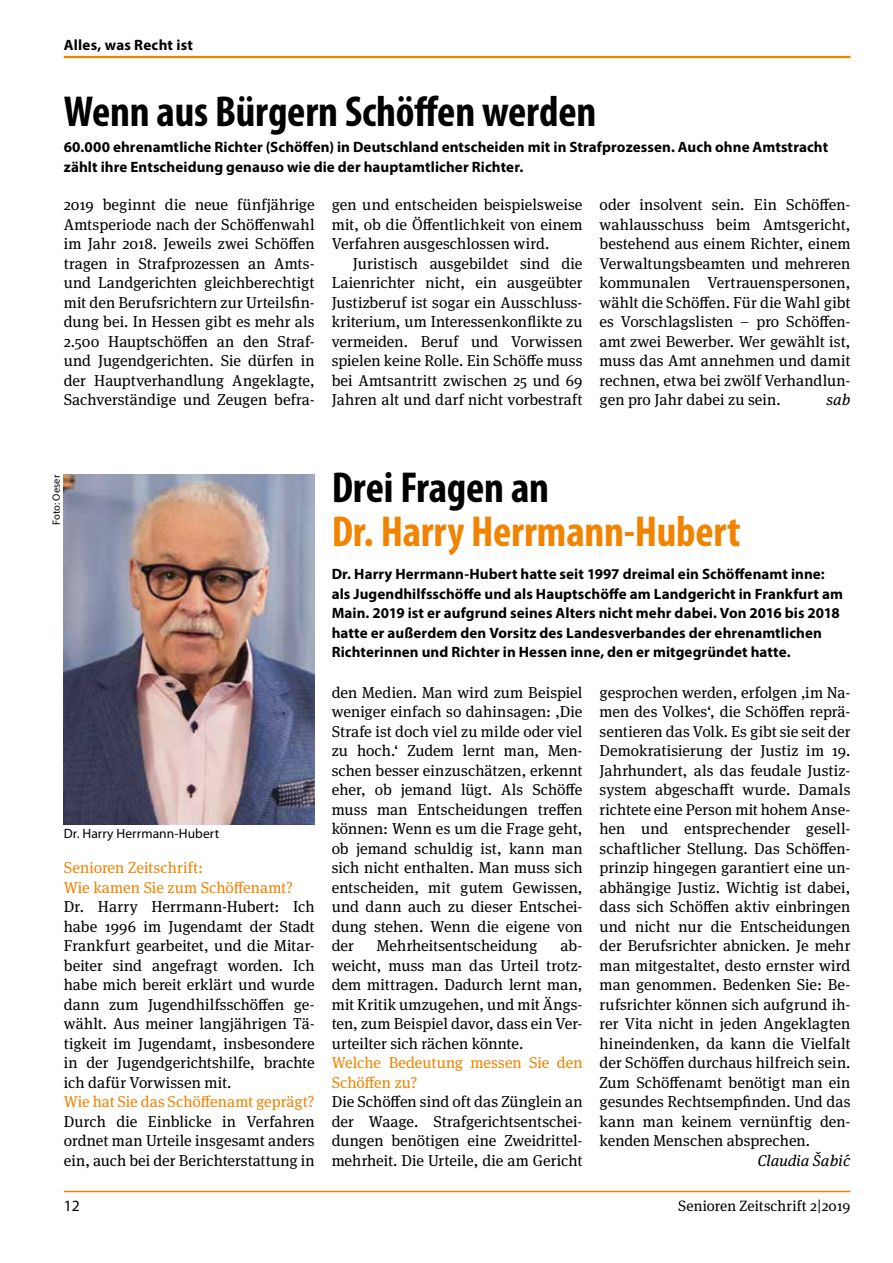
<style>
.page{position:relative;width:893px;height:1263px;background:#fff}
.page>*{position:absolute;margin:0;border:0;box-sizing:border-box;transform-origin:0 0}
.t1{font:700 condensed 43.5px "Myriad Pro";letter-spacing:-.005em;color:#000}
.t2{font:700 condensed 43.5px "Myriad Pro";letter-spacing:-.005em;color:#f08300}
.t3{font:15.75px/19.5px "Meta Serif OT";letter-spacing:.005em;color:#000;text-align:justify}
.t4{font:15.75px/19.5px "Meta Serif OT";color:#f08300}
.t5{font:italic 15.75px "Meta Serif OT";color:#000}
.t6{font:15.75px "Myriad Pro";color:#000}
.t7{font:700 15px/19.5px "Myriad Pro";letter-spacing:.005em;color:#000}
.t8{font:15px "Meta Serif OT";letter-spacing:.005em;color:#000}
.t9{font:13.5px "Myriad Pro";letter-spacing:.005em;color:#000}
.t10{font:10.5px "Myriad Pro";letter-spacing:.01em;color:#000}
</style>
<div class="page">
<hr style="left:64px;top:1191px;width:786px;height:1px;background:#f08300">
<hr style="left:64px;top:56px;width:786px;height:2px;background:#f08300">
<img style="left:64px;top:474px;width:251px;height:351px">
<p class="t7" style="left:64px;top:34px;width:131px">Alles, was Recht ist</p>
<h1 class="t1" style="left:64px;top:84px;width:534px">Wenn aus Bürgern Schöffen werden</h1>
<p class="t7" style="left:64px;top:137px;width:766px">60.000 ehrenamtliche Richter (Schöffen) in Deutschland entscheiden mit in Strafprozessen. Auch ohne Amtstracht zählt ihre Entscheidung genauso wie die der hauptamtlicher Richter.</p>
<p class="t3" style="left:332px;top:195px;width:252px">gen und entscheiden beispielsweise mit, ob die Öffentlichkeit von einem Verfahren ausgeschlossen wird.</p>
<p class="t3" style="left:332px;top:254px;width:252px;text-indent:21px">Juristisch ausgebildet sind die Laienrichter nicht, ein ausgeübter Justizberuf ist sogar ein Ausschluss&shy;kriterium, um Interessenkonflikte zu vermeiden. Beruf und Vorwissen spielen keine Rolle. Ein Schöffe muss bei Amtsantritt zwischen 25 und 69<br>Jahren alt und darf nicht vorbestraft</p>
<p class="t3" style="left:600px;top:195px;width:252px">oder insolvent sein. Ein Schöffen&shy;wahlausschuss beim Amtsgericht, bestehend aus einem Richter, einem Verwaltungsbeamten und mehreren kommunalen Vertrauenspersonen, wählt die Schöffen. Für die Wahl gibt es Vorschlagslisten – pro Schöffen&shy;amt zwei Bewerber. Wer gewählt ist, muss das Amt annehmen und damit rechnen, etwa bei zwölf Verhandlun&shy;gen pro Jahr dabei zu sein.</p>
<p class="t3" style="left:64px;top:195px;width:252px">2019 beginnt die neue fünfjährige Amtsperiode nach der Schöffenwahl im Jahr 2018. Jeweils zwei Schöffen tragen in Strafprozessen an Amts&shy;und Landgerichten gleichberechtigt mit den Berufsrichtern zur Urteilsfin&shy;dung bei. In Hessen gibt es mehr als 2.500 Hauptschöffen an den Straf&shy;und Jugendgerichten. Sie dürfen in der Hauptverhandlung Angeklagte, Sachverständige und Zeugen befra-</p>
<p class="t5" style="left:826px;top:390px;width:25px">sab</p>
<p class="t10" style="left:51px;top:525px;width:52px;rotate:-90deg">Foto: Oeser</p>
<p class="t9" style="left:64px;top:826px;width:157px">Dr. Harry Herrmann-Hubert</p>
<p class="t4" style="left:64px;top:858px;width:231px">Senioren Zeitschrift:<br>Wie kamen Sie zum Schöffenamt?</p>
<p class="t3" style="left:64px;top:897px;width:252px">Dr. Harry Herrmann-Hubert: Ich habe 1996 im Jugendamt der Stadt Frankfurt gearbeitet, und die Mitar&shy;beiter sind angefragt worden. Ich habe mich bereit erklärt und wurde dann zum Jugendhilfsschöffen ge&shy;wählt. Aus meiner langjährigen Tä&shy;tigkeit im Jugendamt, insbesondere in der Jugendgerichtshilfe, brachte ich dafür Vorwissen mit.</p>
<p class="t4" style="left:64px;top:1092px;width:252px">Wie hat Sie das Schöffenamt geprägt?</p>
<p class="t3" style="left:64px;top:1112px;width:252px">Durch die Einblicke in Verfahren ordnet man Urteile insgesamt anders ein, auch bei der Berichterstattung in</p>
<h1 class="t1" style="left:332px;top:460px;width:219px">Drei Fragen an</h1>
<h1 class="t2" style="left:332px;top:504px;width:410px">Dr. Harry Herrmann-Hubert</h1>
<p class="t7" style="left:332px;top:564px;width:513px">Dr. Harry Herrmann-Hubert hatte seit 1997 dreimal ein Schöffenamt inne: als Jugendhilfsschöffe und als Hauptschöffe am Landgericht in Frankfurt am Main. 2019 ist er aufgrund seines Alters nicht mehr dabei. Von 2016 bis 2018 hatte er außerdem den Vorsitz des Landesverbandes der ehrenamtlichen Richterinnen und Richter in Hessen inne, den er mitgegründet hatte.</p>
<p class="t3" style="left:600px;top:683px;width:252px">gesprochen werden, erfolgen ‚im Na&shy;men des Volkes‘, die Schöffen reprä&shy;sentieren das Volk. Es gibt sie seit der Demokratisierung der Justiz im 19.<br>Jahrhundert, als das feudale Justiz&shy;system abgeschafft wurde. Damals richtete eine Person mit hohem Anse&shy;hen und entsprechender gesell&shy;schaftlicher Stellung. Das Schöffen&shy;prinzip hingegen garantiert eine un&shy;abhängige Justiz. Wichtig ist dabei, dass sich Schöffen aktiv einbringen und nicht nur die Entscheidungen der Berufsrichter abnicken. Je mehr man mitgestaltet, desto ernster wird man genommen. Bedenken Sie: Be&shy;rufsrichter können sich aufgrund ih&shy;rer Vita nicht in jeden Angeklagten hineindenken, da kann die Vielfalt der Schöffen durchaus hilfreich sein.<br>Zum Schöffenamt benötigt man ein gesundes Rechtsempfinden. Und das kann man keinem vernünftig den&shy;kenden Menschen absprechen.</p>
<p class="t5" style="left:757px;top:1151px;width:95px">Claudia Šabi´c</p>
<p class="t3" style="left:332px;top:683px;width:252px">den Medien. Man wird zum Beispiel weniger einfach so dahinsagen: ‚Die Strafe ist doch viel zu milde oder viel zu hoch.‘ Zudem lernt man, Men&shy;schen besser einzuschätzen, erkennt eher, ob jemand lügt. Als Schöffe muss man Entscheidungen treffen können: Wenn es um die Frage geht, ob jemand schuldig ist, kann man sich nicht enthalten. Man muss sich entscheiden, mit gutem Gewissen, und dann auch zu dieser Entschei&shy;dung stehen. Wenn die eigene von der</p>
<p class="t3" style="left:332px;top:936px;width:252px;text-indent:229px">ab&shy;weicht, muss man das Urteil trotz&shy;dem mittragen. Dadurch lernt man, mit Kritik umzugehen, und mit Ängs&shy;ten, zum Beispiel davor, dass ein Ver&shy;urteilter sich rächen könnte.</p>
<p class="t4" style="left:332px;top:1053px;width:252px">Welche Bedeutung messen Sie den<br>Schöffen zu?</p>
<p class="t3" style="left:332px;top:1092px;width:252px">Die Schöffen sind oft das Zünglein an der Waage. Strafgerichtsentschei&shy;dungen benötigen eine Zweidrittel&shy;mehrheit. Die Urteile, die am Gericht</p>
<p class="t3" style="left:377px;top:936px;width:162px">Mehrheitsentscheidung</p>
<p class="t6" style="left:64px;top:1197px;width:18px">12</p>
<p class="t8" style="left:678px;top:1197px;width:174px">Senioren Zeitschrift 2|2019</p>
</div>
